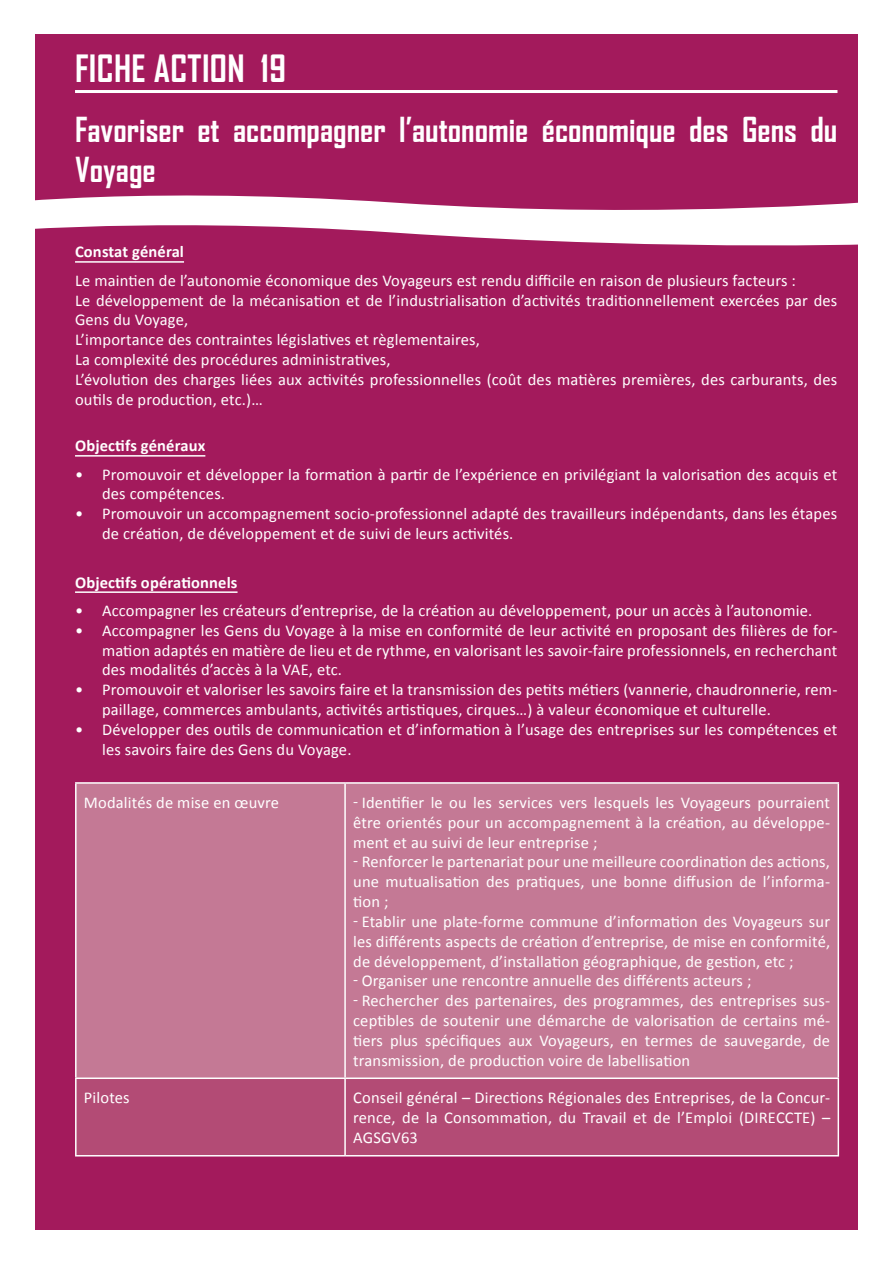
<style>
.page{position:relative;width:893px;height:1263px;background:#fff}
.page>*{position:absolute;margin:0;border:0;box-sizing:border-box;transform-origin:0 0}
.FICHE{font:700 36px "Agency FB";letter-spacing:.01em;color:#fff}
.Sous-Titre{font:700 33px/39.6px "Agency FB";color:#fff}
.Texte_blanc{font:16.5px/19.8px "Calibri";letter-spacing:.01em;color:#fff}
.Texte_blanc_gras{font:700 16.5px "Calibri";letter-spacing:.01em;color:#fff}
</style>
<div class="page">
<div style="left:35px;top:34px;width:822px;height:1196px;background:#a31a5c"></div>
<svg style="left:35px;top:184px;width:823px;height:69px"></svg>
<hr style="left:75px;top:90px;width:762px;height:3px;background:#fff">
<hr style="left:75px;top:261px;width:109px;height:2px;background:#fff">
<hr style="left:75px;top:455px;width:130px;height:2px;background:#fff">
<hr style="left:75px;top:591px;width:163px;height:2px;background:#fff">
<div style="left:77px;top:784px;width:761px;height:293px;background:#c47995"></div>
<div style="left:77px;top:1079px;width:761px;height:76px;background:#b34b75"></div>
<hr style="left:75px;top:782px;width:270px;height:2px;background:#fff">
<hr style="left:75px;top:784px;width:2px;height:293px;background:#fff">
<hr style="left:345px;top:782px;width:494px;height:2px;background:#fff">
<hr style="left:344px;top:784px;width:2px;height:293px;background:#fff">
<hr style="left:838px;top:784px;width:1px;height:293px;background:#fff">
<hr style="left:75px;top:1077px;width:270px;height:2px;background:#fff">
<hr style="left:75px;top:1079px;width:2px;height:76px;background:#fff">
<hr style="left:345px;top:1077px;width:494px;height:2px;background:#fff">
<hr style="left:344px;top:1079px;width:2px;height:76px;background:#fff">
<hr style="left:838px;top:1079px;width:1px;height:76px;background:#fff">
<hr style="left:75px;top:1155px;width:270px;height:1px;background:#fff">
<hr style="left:345px;top:1155px;width:494px;height:1px;background:#fff">
<p class="FICHE" style="left:75px;top:46px;width:212px">FICHE ACTION 19</p>
<p class="Sous-Titre" style="left:75px;top:109px;width:764px">Favoriser et accompagner l’autonomie économique des Gens du<br>Voyage</p>
<p class="Texte_blanc_gras" style="left:75px;top:241px;width:110px">Constat général</p>
<p class="Texte_blanc" style="left:75px;top:270px;width:722px">Le maintien de l’autonomie économique des Voyageurs est rendu difficile en raison de plusieurs facteurs :</p>
<p class="Texte_blanc" style="left:75px;top:290px;width:764px">Le développement de la mécanisation et de l’industrialisation d’activités traditionnellement exercées par des<br>Gens du Voyage,</p>
<p class="Texte_blanc" style="left:75px;top:330px;width:406px">L’importance des contraintes législatives et règlementaires,</p>
<p class="Texte_blanc" style="left:75px;top:350px;width:317px">La complexité des procédures administratives,</p>
<p class="Texte_blanc" style="left:75px;top:369px;width:764px">L’évolution des charges liées aux activités professionnelles (coût des matières premières, des carburants, des outils de production, etc.)…</p>
<p class="Texte_blanc_gras" style="left:75px;top:435px;width:132px">Objectifs généraux</p>
<p class="Texte_blanc" style="left:102px;top:464px;width:737px;text-indent:-27px">• Promouvoir et développer la formation à partir de l’expérience en privilégiant la valorisation des acquis et des compétences.</p>
<p class="Texte_blanc" style="left:102px;top:504px;width:737px;text-indent:-27px">• Promouvoir un accompagnement socio-professionnel adapté des travailleurs indépendants, dans les étapes de création, de développement et de suivi de leurs activités.</p>
<p class="Texte_blanc_gras" style="left:75px;top:572px;width:164px">Objectifs opérationnels</p>
<p class="Texte_blanc" style="left:75px;top:601px;width:739px">• Accompagner les créateurs d’entreprise, de la création au développement, pour un accès à l’autonomie.</p>
<p class="Texte_blanc" style="left:102px;top:620px;width:737px;text-align:justify;text-indent:-27px">• Accompagner les Gens du Voyage à la mise en conformité de leur activité en proposant des filières de for&shy;mation adaptés en matière de lieu et de rythme, en valorisant les savoir-faire professionnels, en recherchant des modalités d’accès à la VAE, etc.</p>
<p class="Texte_blanc" style="left:102px;top:680px;width:737px;text-indent:-27px">• Promouvoir et valoriser les savoirs faire et la transmission des petits métiers (vannerie, chaudronnerie, rem&shy;paillage, commerces ambulants, activités artistiques, cirques…) à valeur économique et culturelle.</p>
<p class="Texte_blanc" style="left:102px;top:719px;width:737px;text-indent:-27px">• Développer des outils de communication et d’information à l’usage des entreprises sur les compétences et les savoirs faire des Gens du Voyage.</p>
<p class="Texte_blanc" style="left:84px;top:793px;width:197px">Modalités de mise en œuvre</p>
<p class="Texte_blanc" style="left:353px;top:793px;width:479px;text-align:justify">ͳ Identifier le ou les services vers lesquels les Voyageurs pourraient être orientés pour un accompagnement à la création, au développe&shy;ment et au suivi de leur entreprise ;</p>
<p class="Texte_blanc" style="left:353px;top:852px;width:479px;text-align:justify">ͳ Renforcer le partenariat pour une meilleure coordination des actions, une mutualisation des pratiques, une bonne diffusion de l’informa&shy;tion ;</p>
<p class="Texte_blanc" style="left:353px;top:911px;width:478px;text-align:justify">ͳ Etablir une plate-forme commune d’information des Voyageurs sur les différents aspects de création d’entreprise, de mise en conformité, de développement, d’installation géographique, de gestion, etc ;</p>
<p class="Texte_blanc" style="left:353px;top:971px;width:400px">ͳ Organiser une rencontre annuelle des différents acteurs ;</p>
<p class="Texte_blanc" style="left:353px;top:991px;width:479px;text-align:justify">ͳ Rechercher des partenaires, des programmes, des entreprises sus&shy;ceptibles de soutenir une démarche de valorisation de certains mé&shy;tiers plus spécifiques aux Voyageurs, en termes de sauvegarde, de transmission, de production voire de labellisation</p>
<p class="Texte_blanc" style="left:84px;top:1088px;width:47px">Pilotes</p>
<p class="Texte_blanc" style="left:353px;top:1088px;width:479px;text-align:justify">Conseil général – Directions Régionales des Entreprises, de la Concur&shy;rence, de la Consommation, du Travail et de l’Emploi (DIRECCTE) – AGSGV63</p>
</div>
